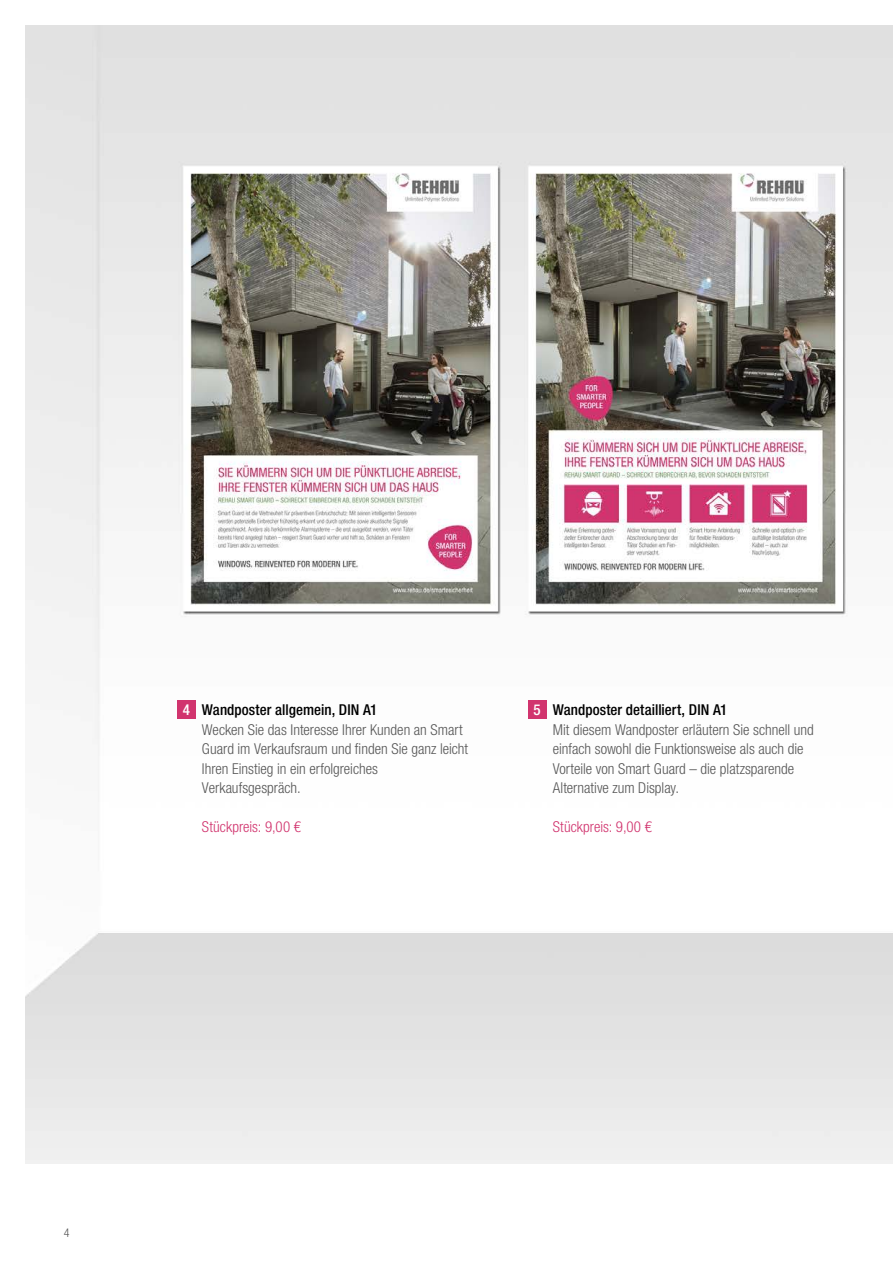
<style>
.page{position:relative;width:893px;height:1263px;background:#fff}
.page>*{position:absolute;margin:0;border:0;box-sizing:border-box;transform-origin:0 0}
.Bodytext{font:300 condensed 15px/19.5px "Helvetica Neue LTW1 G";color:#565656}
.Bodytext_headline{font:500 condensed 15px "Helvetica Neue LTW1 G";letter-spacing:.005em;color:#000}
.Bodytext-2{font:300 condensed 15px "Helvetica Neue LTW1 G";color:#d1346e}
.Bodytext_headline-2{font:500 condensed 15px "Helvetica Neue LTW1 G";color:#fff}
.t1{font:300 condensed 12px "Helvetica Neue LTW1 G";color:#565656}
</style>
<div class="page">
<img style="left:26px;top:26px;width:867px;height:1138px">
<div style="left:177px;top:700px;width:19px;height:19px;background:#d1346e"></div>
<div style="left:528px;top:700px;width:18px;height:19px;background:#d1346e"></div>
<p class="Bodytext_headline" style="left:202px;top:701px;width:177px">Wandposter allgemein, DIN A1</p>
<p class="Bodytext" style="left:202px;top:720px;width:268px">Wecken Sie das Interesse Ihrer Kunden an Smart Guard im Verkaufsraum und finden Sie ganz leicht Ihren Einstieg in ein erfolgreiches Verkaufsgespräch.</p>
<p class="Bodytext-2" style="left:202px;top:818px;width:101px">Stückpreis: 9,00 €</p>
<p class="Bodytext_headline-2" style="left:183px;top:701px;width:9px">4</p>
<p class="Bodytext_headline-2" style="left:534px;top:701px;width:9px">5</p>
<p class="Bodytext_headline" style="left:553px;top:701px;width:176px">Wandposter detailliert, DIN A1</p>
<p class="Bodytext" style="left:553px;top:720px;width:262px">Mit diesem Wandposter erläutern Sie schnell und einfach sowohl die Funktionsweise als auch die Vorteile von Smart Guard – die platzsparende Alternative zum Display.</p>
<p class="Bodytext-2" style="left:553px;top:818px;width:101px">Stückpreis: 9,00 €</p>
<p class="t1" style="left:64px;top:1226px;width:7px">4</p>
</div>
